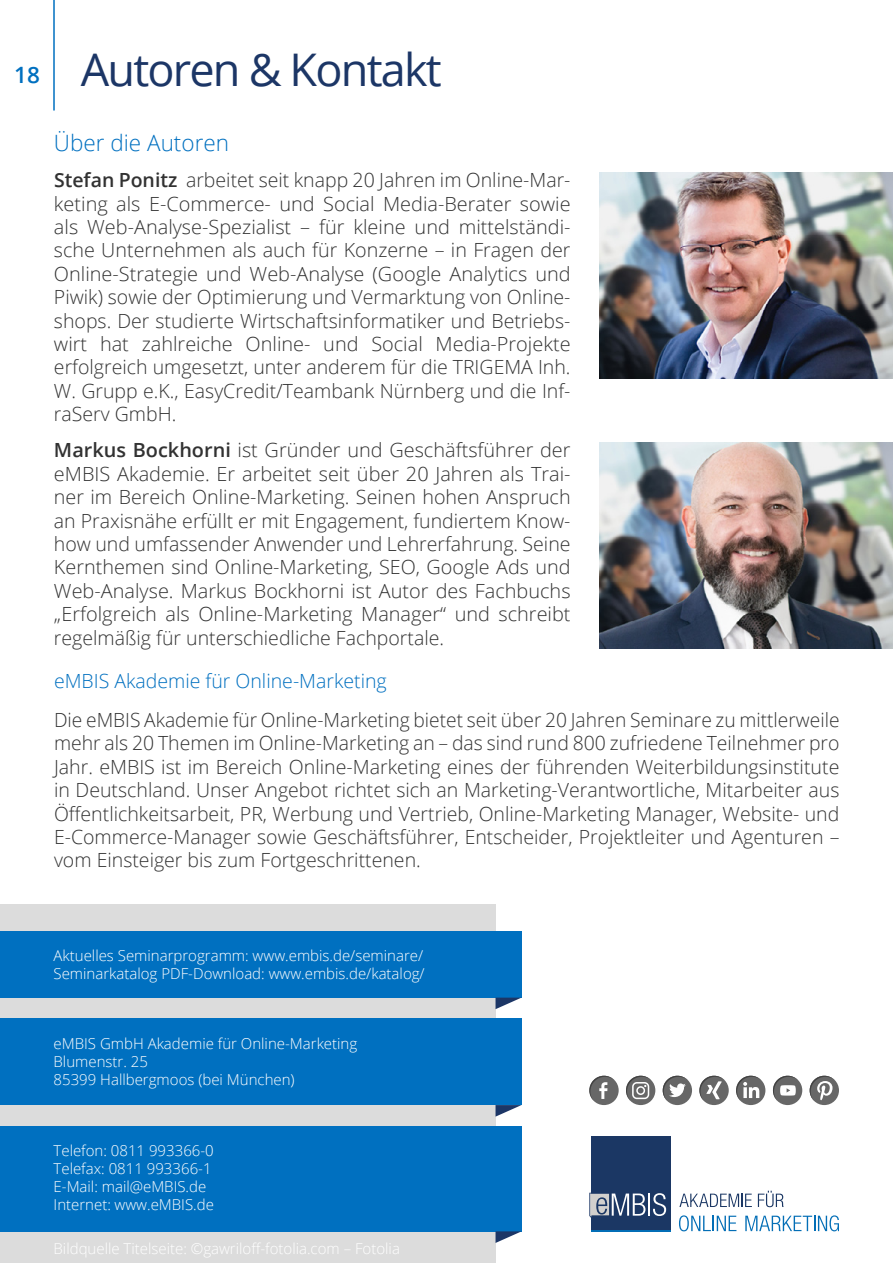
<style>
.page{position:relative;width:893px;height:1263px;background:#fff}
.page>*{position:absolute;margin:0;border:0;box-sizing:border-box;transform-origin:0 0}
.t1{font:45px "Open Sans";letter-spacing:-.04em;color:#1c3666}
.t2{font:300 22.5px "Open Sans";color:#0070c0}
.t3{font:300 19.5px/23.4px "Open Sans";color:#323232;text-align:justify}
.t4{font:300 19.5px "Open Sans";color:#0070c0}
.t5{font:300 15px/18px "Open Sans";color:#fff}
.s1{font-weight:600;font-size:22.5px;color:#0070c0}
.s2{font-weight:600}
</style>
<div class="page">
<hr style="left:53px;top:0;width:2px;height:111px;background:#0070c0">
<img style="left:600px;top:442px;width:293px;height:207px">
<img style="left:600px;top:172px;width:293px;height:206px">
<div style="left:0;top:904px;width:495px;height:359px;background:#dcdcdc"></div>
<div style="left:0;top:931px;width:521px;height:66px;background:#0070c0"></div>
<div style="left:0;top:1019px;width:521px;height:86px;background:#0070c0"></div>
<div style="left:0;top:1126px;width:521px;height:105px;background:#0070c0"></div>
<svg style="left:495px;top:997px;width:26px;height:12px"></svg>
<svg style="left:495px;top:1105px;width:26px;height:11px"></svg>
<svg style="left:495px;top:1231px;width:26px;height:12px"></svg>
<div style="left:591px;top:1136px;width:79px;height:95px;background:#1b3764"></div>
<hr style="left:648px;top:1193px;width:2px;height:22px;background:#fff">
<svg style="left:653px;top:1193px;width:13px;height:23px"></svg>
<svg style="left:679px;top:1193px;width:73px;height:14px"></svg>
<svg style="left:758px;top:1191px;width:26px;height:16px"></svg>
<svg style="left:679px;top:1215px;width:57px;height:16px"></svg>
<svg style="left:745px;top:1215px;width:94px;height:16px"></svg>
<svg style="left:589px;top:1193px;width:56px;height:25px"></svg>
<hr style="left:591px;top:1230px;width:79px;height:1px;background:#036eb6">
<div style="left:736px;top:1076px;width:29px;height:29px;background:#676767;border-radius:50%"></div>
<svg style="left:699px;top:1076px;width:30px;height:29px"></svg>
<svg style="left:699px;top:1076px;width:26px;height:25px"></svg>
<div style="left:663px;top:1076px;width:29px;height:29px;background:#676767;border-radius:50%"></div>
<svg style="left:663px;top:1076px;width:25px;height:25px"></svg>
<div style="left:773px;top:1076px;width:29px;height:29px;background:#676767;border-radius:50%"></div>
<svg style="left:773px;top:1076px;width:25px;height:25px"></svg>
<div style="left:626px;top:1076px;width:29px;height:29px;background:#676767;border-radius:50%"></div>
<svg style="left:589px;top:1076px;width:30px;height:29px"></svg>
<svg style="left:589px;top:1076px;width:26px;height:25px"></svg>
<div style="left:810px;top:1076px;width:29px;height:29px;background:#676767;border-radius:50%"></div>
<svg style="left:626px;top:1076px;width:26px;height:25px"></svg>
<svg style="left:736px;top:1076px;width:26px;height:25px"></svg>
<svg style="left:810px;top:1076px;width:25px;height:25px"></svg>
<h1 class="t1" style="left:14px;top:39px;width:429px"><span class="s1">18</span> Autoren &amp; Kontakt</h1>
<p class="t2" style="left:54px;top:127px;width:177px">Über die Autoren</p>
<p class="t3" style="left:54px;top:168px;width:518px"><span class="s2">Stefan Ponitz</span> arbeitet seit knapp 20 Jahren im Online-Mar&shy;keting als E-Commerce- und Social Media-Berater sowie als Web-Analyse-Spezialist – für kleine und mittelständi&shy;sche Unternehmen als auch für Konzerne – in Fragen der Online-Strategie und Web-Analyse (Google Analytics und Piwik) sowie der Optimierung und Vermarktung von Online&shy;shops. Der studierte Wirtschaftsinformatiker und Betriebs&shy;wirt hat zahlreiche Online- und Social Media-Projekte erfolgreich umgesetzt, unter anderem für die TRIGEMA Inh.<br>W. Grupp e.K., EasyCredit/Teambank Nürnberg und die Inf&shy;raServ GmbH.</p>
<p class="t3" style="left:54px;top:438px;width:518px"><span class="s2">Markus Bockhorni</span> ist Gründer und Geschäftsführer der eMBIS Akademie. Er arbeitet seit über 20 Jahren als Trai&shy;ner im Bereich Online-Marketing. Seinen hohen Anspruch an Praxisnähe erfüllt er mit Engagement, fundiertem Know&shy;how und umfassender Anwender und Lehrerfahrung. Seine Kernthemen sind Online-Marketing, SEO, Google Ads und Web-Analyse. Markus Bockhorni ist Autor des Fachbuchs „Erfolgreich als Online-Marketing Manager“ und schreibt regelmäßig für unterschiedliche Fachportale.</p>
<p class="t4" style="left:54px;top:668px;width:334px">eMBIS Akademie für Online-Marketing</p>
<p class="t3" style="left:54px;top:708px;width:787px">Die eMBIS Akademie für Online-Marketing bietet seit über 20 Jahren Seminare zu mittlerweile mehr als 20 Themen im Online-Marketing an – das sind rund 800 zufriedene Teilnehmer pro Jahr. eMBIS ist im Bereich Online-Marketing eines der führenden Weiterbildungsinstitute in Deutschland. Unser Angebot richtet sich an Marketing-Verantwortliche, Mitarbeiter aus Öffentlichkeitsarbeit, PR, Werbung und Vertrieb, Online-Marketing Manager, Website- und E-Commerce-Manager sowie Geschäftsführer, Entscheider, Projektleiter und Agenturen – vom Einsteiger bis zum Fortgeschrittenen.</p>
<p class="t5" style="left:54px;top:946px;width:373px">Aktuelles Seminarprogramm: www.embis.de/seminare/<br>Seminarkatalog PDF-Download: www.embis.de/katalog/</p>
<p class="t5" style="left:54px;top:1034px;width:305px">eMBIS GmbH Akademie für Online-Marketing<br>Blumenstr. 25<br>85399 Hallbergmoos (bei München)</p>
<p class="t5" style="left:54px;top:1141px;width:162px">Telefon: 0811 993366-0<br>Telefax: 0811 993366-1<br>E-Mail: mail@eMBIS.de<br>Internet: www.eMBIS.de</p>
<p class="t5" style="left:54px;top:1239px;width:348px">Bildquelle Titelseite: ©gawriloff-fotolia.com – Fotolia</p>
</div>
